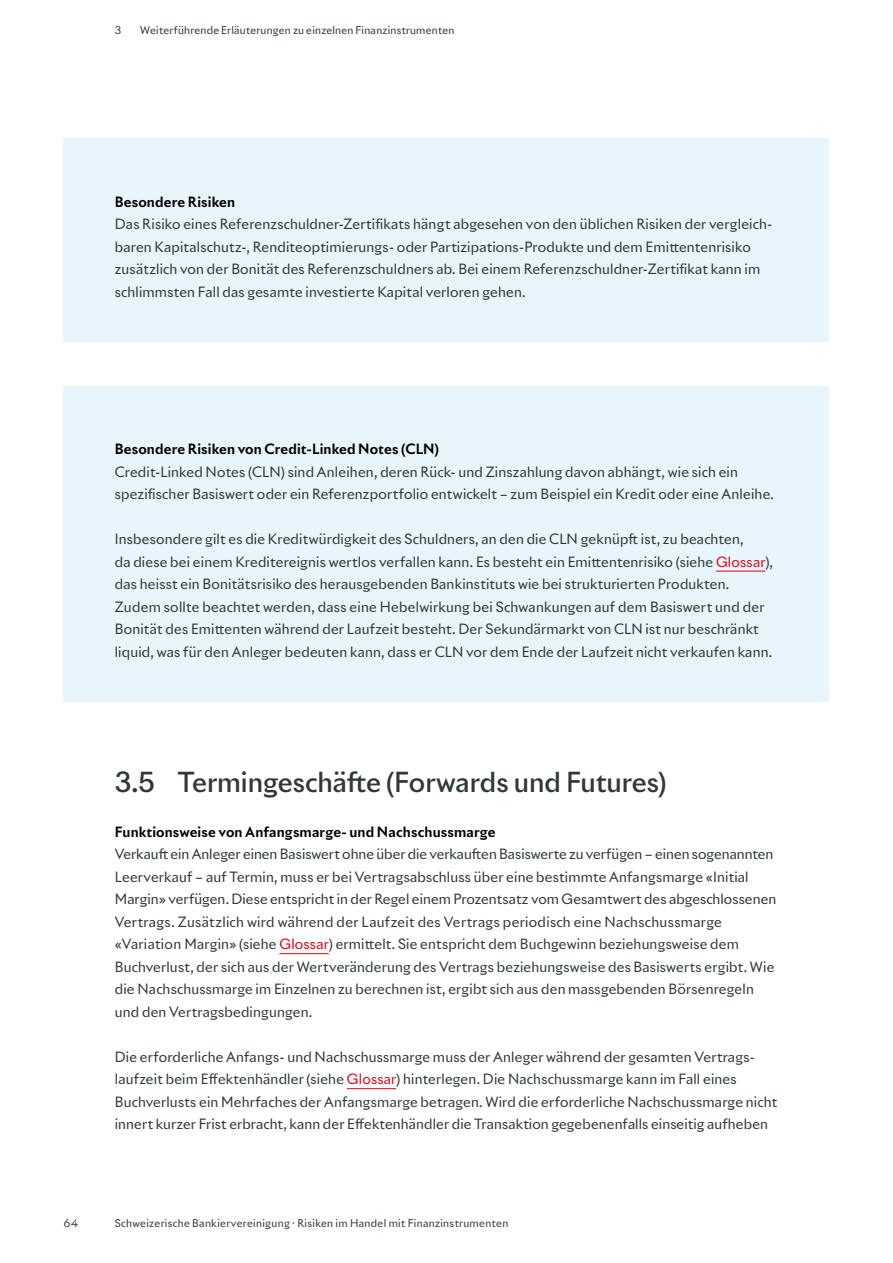
<style>
.page{position:relative;width:893px;height:1263px;background:#fff}
.page>*{position:absolute;margin:0;border:0;box-sizing:border-box;transform-origin:0 0}
.t1{font:500 27px "Riviera Nights";letter-spacing:-.005em;color:#30383b}
.t2{font:13.8px/22.5px "Riviera Nights";letter-spacing:.015em;color:#30383b}
.t3{font:700 13.8px "Riviera Nights";letter-spacing:.01em;color:#000}
.t4{font:10.5px "Riviera Nights";letter-spacing:.025em;color:#30383b}
.s1{color:#e30613}
</style>
<div class="page">
<hr style="left:279px;top:953px;width:50px;height:1px;background:#e30613">
<hr style="left:347px;top:1088px;width:49px;height:1px;background:#e30613">
<div style="left:64px;top:138px;width:765px;height:204px;background:#e8f5fc"></div>
<div style="left:64px;top:387px;width:765px;height:315px;background:#e8f5fc"></div>
<hr style="left:716px;top:571px;width:49px;height:1px;background:#e30613">
<p class="t4" style="left:115px;top:23px;width:8px">3</p>
<p class="t4" style="left:140px;top:23px;width:316px">Weiterführende Erläuterungen zu einzelnen Finanzinstrumenten</p>
<p class="t3" style="left:115px;top:193px;width:122px">Besondere Risiken</p>
<p class="t2" style="left:115px;top:213px;width:659px">Das Risiko eines Referenzschuldner-Zertifikats hängt abgesehen von den üblichen Risiken der vergleich&shy;baren Kapitalschutz-, Renditeoptimierungs- oder Partizipations-Produkte und dem Emittentenrisiko zusätzlich von der Bonität des Referenzschuldners ab. Bei einem Referenzschuldner-Zertifikat kann im schlimmsten Fall das gesamte investierte Kapital verloren gehen.</p>
<p class="t3" style="left:115px;top:440px;width:326px">Besondere Risiken von Credit-Linked Notes (CLN)</p>
<p class="t2" style="left:115px;top:460px;width:661px">Credit-Linked Notes (CLN) sind Anleihen, deren Rück- und Zinszahlung davon abhängt, wie sich ein spezifischer Basiswert oder ein Referenzportfolio entwickelt – zum Beispiel ein Kredit oder eine Anleihe.</p>
<p class="t2" style="left:115px;top:528px;width:660px">Insbesondere gilt es die Kreditwürdigkeit des Schuldners, an den die CLN geknüpft ist, zu beachten,<br>da diese bei einem Kreditereignis wertlos verfallen kann. Es besteht ein Emittentenrisiko (siehe <span class="s1">Glossar</span>), das heisst ein Bonitätsrisiko des herausgebenden Bankinstituts wie bei strukturierten Produkten.<br>Zudem sollte beachtet werden, dass eine Hebelwirkung bei Schwankungen auf dem Basiswert und der Bonität des Emittenten während der Laufzeit besteht. Der Sekundärmarkt von CLN ist nur beschränkt liquid, was für den Anleger bedeuten kann, dass er CLN vor dem Ende der Laufzeit nicht verkaufen kann.</p>
<h1 class="t1" style="left:115px;top:764px;width:553px">3.5 Termingeschäfte (Forwards und Futures)</h1>
<p class="t3" style="left:115px;top:823px;width:382px">Funktionsweise von Anfangsmarge- und Nachschussmarge</p>
<p class="t2" style="left:115px;top:843px;width:663px">Verkauft ein Anleger einen Basiswert ohne über die verkauften Basiswerte zu verfügen – einen sogenannten Leerverkauf – auf Termin, muss er bei Vertragsabschluss über eine bestimmte Anfangsmarge «Initial Margin» verfügen. Diese entspricht in der Regel einem Prozentsatz vom Gesamtwert des abgeschlossenen Vertrags. Zusätzlich wird während der Laufzeit des Vertrags periodisch eine Nachschussmarge «Variation Margin» (siehe <span class="s1">Glossar</span>) ermittelt. Sie entspricht dem Buchgewinn beziehungsweise dem Buchverlust, der sich aus der Wertveränderung des Vertrags beziehungsweise des Basiswerts ergibt. Wie die Nachschussmarge im Einzelnen zu berechnen ist, ergibt sich aus den massgebenden Börsenregeln und den Vertragsbedingungen.</p>
<p class="t2" style="left:115px;top:1045px;width:664px">Die erforderliche Anfangs- und Nachschussmarge muss der Anleger während der gesamten Vertrags&shy;laufzeit beim Effektenhändler (siehe <span class="s1">Glossar</span>) hinterlegen. Die Nachschussmarge kann im Fall eines Buchverlusts ein Mehrfaches der Anfangsmarge betragen. Wird die erforderliche Nachschussmarge nicht innert kurzer Frist erbracht, kann der Effektenhändler die Transaktion gegebenenfalls einseitig aufheben</p>
<p class="t4" style="left:64px;top:1217px;width:15px">64</p>
<p class="t4" style="left:115px;top:1217px;width:395px">Schweizerische Bankiervereinigung · Risiken im Handel mit Finanzinstrumenten</p>
</div>
